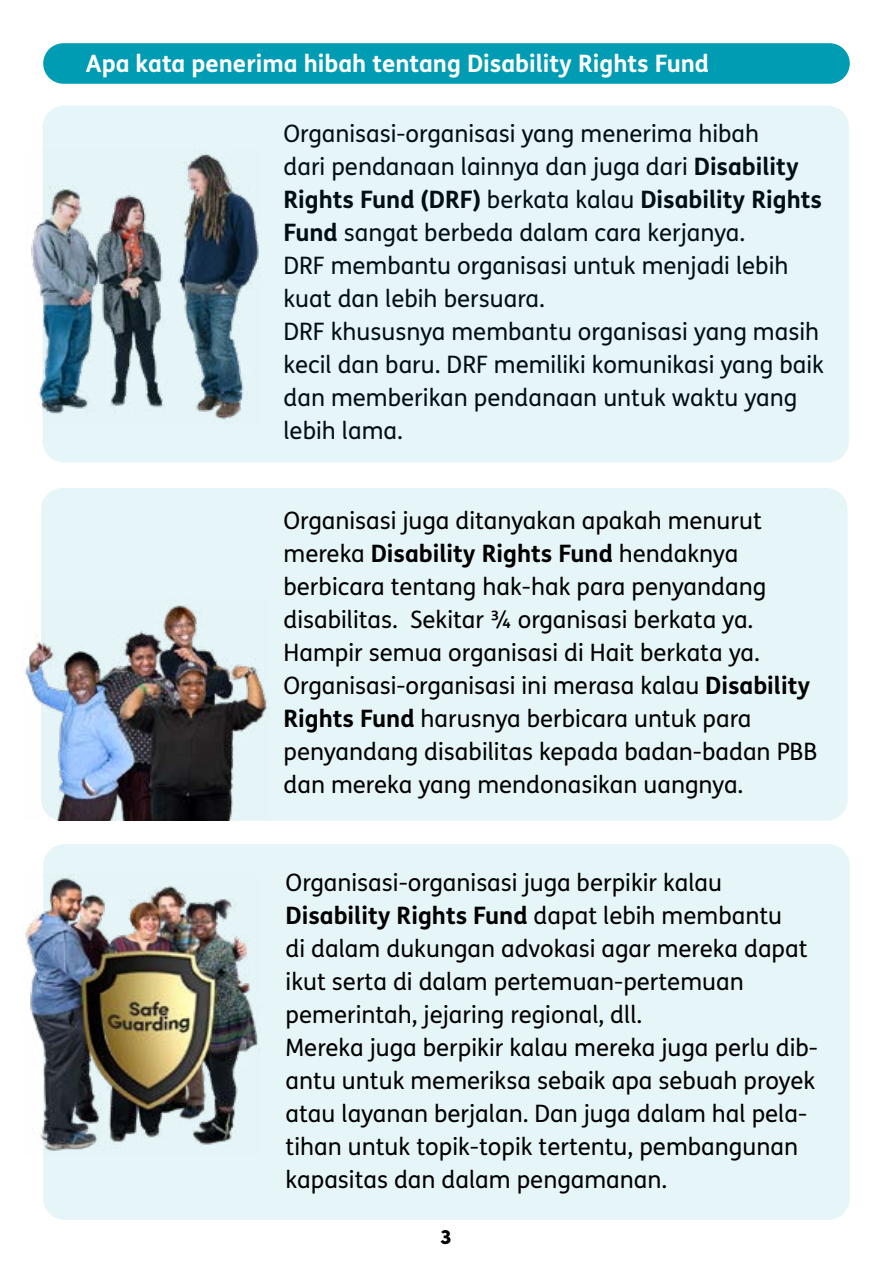
<style>
.page{position:relative;width:893px;height:1263px;background:#fff}
.page>*{position:absolute;margin:0;border:0;box-sizing:border-box;transform-origin:0 0}
.t1{font:24px/33px "FS Me";color:#000}
.t2{font:700 24px "FS Me";color:#fff}
.t3{font:900 21px "Sofia Pro";color:#000}
.s1{font-weight:700}
</style>
<div class="page">
<div style="left:43px;top:43px;width:807px;height:41px;background:#009cb4;border-radius:20px"></div>
<div style="left:41px;top:488px;width:807px;height:333px;background:#e6f5f7;border-radius:21px"></div>
<div style="left:43px;top:844px;width:807px;height:376px;background:#e6f5f7;border-radius:21px"></div>
<img style="left:31px;top:222px;width:11px;height:185px">
<img style="left:25px;top:605px;width:242px;height:216px">
<img style="left:25px;top:876px;width:235px;height:275px">
<svg style="left:42px;top:106px;width:807px;height:356px;background:#d4e3e7"></svg>
<p class="t2" style="left:86px;top:45px;width:625px">Apa kata penerima hibah tentang Disability Rights Fund</p>
<p class="t1" style="left:283px;top:116px;width:477px">Organisasi-organisasi yang menerima hibah</p>
<p class="t1" style="left:283px;top:149px;width:540px">dari pendanaan lainnya dan juga dari <span class="s1">Disability<br>Rights Fund (DRF)</span> berkata kalau <span class="s1">Disability Rights<br>Fund</span> sangat berbeda dalam cara kerjanya.</p>
<p class="t1" style="left:283px;top:248px;width:506px">DRF membantu organisasi untuk menjadi lebih kuat dan lebih bersuara.</p>
<p class="t1" style="left:283px;top:314px;width:542px">DRF khususnya membantu organisasi yang masih kecil dan baru. DRF memiliki komunikasi yang baik dan memberikan pendanaan untuk waktu yang lebih lama.</p>
<p class="t1" style="left:283px;top:504px;width:480px">Organisasi juga ditanyakan apakah menurut mereka <span class="s1">Disability Rights Fund</span> hendaknya</p>
<p class="t1" style="left:283px;top:570px;width:484px">berbicara tentang hak-hak para penyandang</p>
<p class="t1" style="left:283px;top:603px;width:471px">disabilitas. Sekitar ¾ organisasi berkata ya.</p>
<p class="t1" style="left:283px;top:636px;width:478px">Hampir semua organisasi di Hait berkata ya.</p>
<p class="t1" style="left:283px;top:669px;width:528px">Organisasi-organisasi ini merasa kalau <span class="s1">Disability<br>Rights Fund</span> harusnya berbicara untuk para</p>
<p class="t1" style="left:283px;top:735px;width:535px">penyandang disabilitas kepada badan-badan PBB dan mereka yang mendonasikan uangnya.</p>
<p class="t1" style="left:286px;top:866px;width:438px">Organisasi-organisasi juga berpikir kalau</p>
<p class="t1" style="left:286px;top:899px;width:523px"><span class="s1">Disability Rights Fund</span> dapat lebih membantu di dalam dukungan advokasi agar mereka dapat ikut serta di dalam pertemuan-pertemuan</p>
<p class="t1" style="left:286px;top:998px;width:358px">pemerintah, jejaring regional, dll.</p>
<p class="t1" style="left:286px;top:1031px;width:534px">Mereka juga berpikir kalau mereka juga perlu dib&shy;antu untuk memeriksa sebaik apa sebuah proyek atau layanan berjalan. Dan juga dalam hal pela&shy;tihan untuk topik-topik tertentu, pembangunan kapasitas dan dalam pengamanan.</p>
<p class="t3" style="left:440px;top:1220px;width:13px">3</p>
</div>
